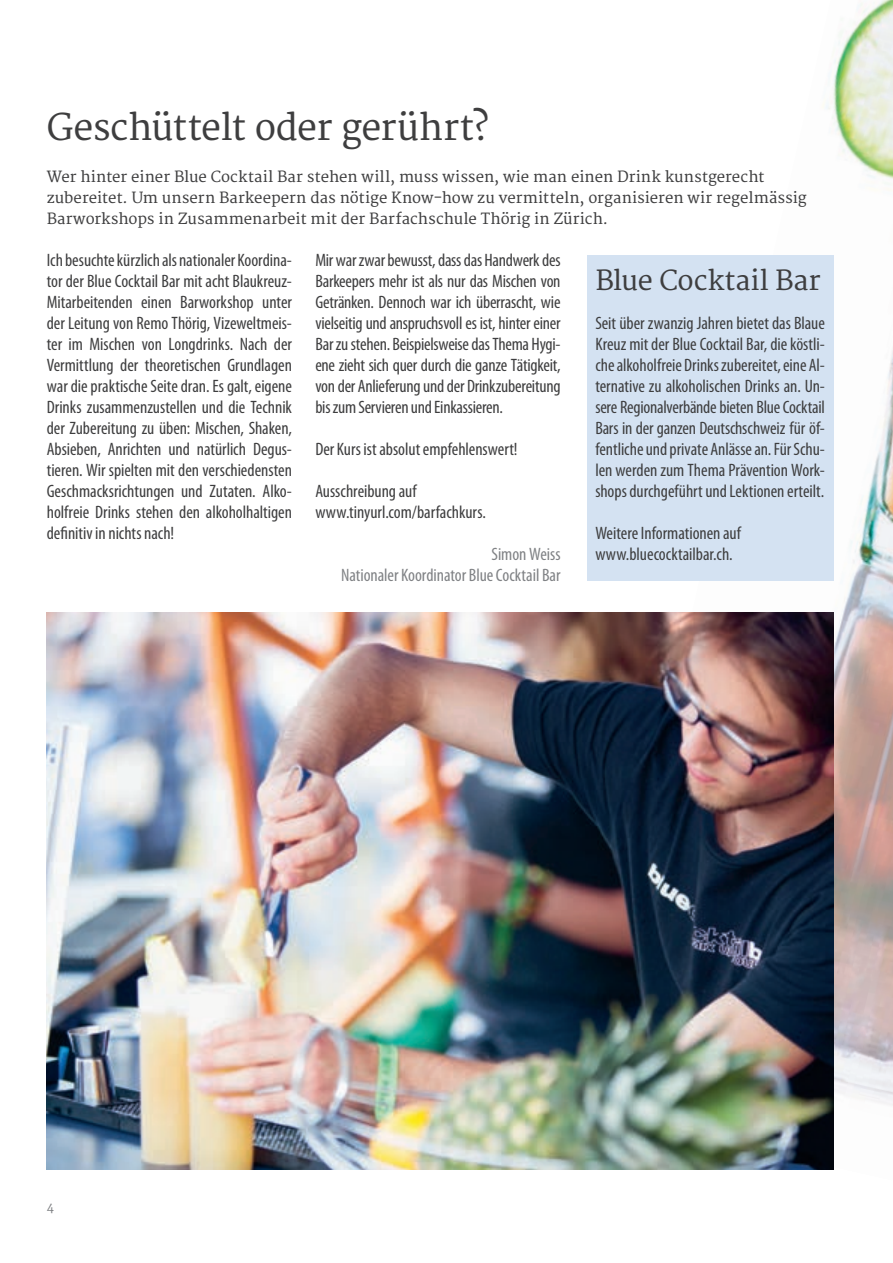
<style>
.page{position:relative;width:893px;height:1263px;background:#fff}
.page>*{position:absolute;margin:0;border:0;box-sizing:border-box;transform-origin:0 0}
.t1{font:36px "Merriweather";letter-spacing:-.02em;color:#3e3e3f}
.t2{font:27px "Merriweather";letter-spacing:-.01em;color:#3e3e3f}
.t3{font:condensed 18px/21px "Myriad Pro";letter-spacing:-.005em;color:#3e3e3f;text-align:justify}
.t4{font:condensed 18px/21px "Myriad Pro";letter-spacing:-.005em;color:#808285;text-align:right}
.t5{font:15px/21px "Merriweather";color:#3e3e3f}
.t6{font:12px "Merriweather";color:#808285}
</style>
<div class="page">
<img style="left:580px;top:0;width:313px;height:1170px">
<div style="left:587px;top:255px;width:246px;height:326px;background:#d4e2f2"></div>
<img style="left:47px;top:612px;width:786px;height:557px">
<h1 class="t1" style="left:47px;top:106px;width:444px">Geschüttelt oder gerührt?</h1>
<p class="t5" style="left:47px;top:167px;width:761px">Wer hinter einer Blue Cocktail Bar stehen will, muss wissen, wie man einen Drink kunstgerecht zubereitet. Um unsern Barkeepern das nötige Know-how zu vermitteln, organisieren wir regelmässig<br>Barworkshops in Zusammenarbeit mit der Barfachschule Thörig in Zürich.</p>
<p class="t3" style="left:47px;top:250px;width:247px">Ich besuchte kürzlich als nationaler Koordina&shy;tor der Blue Cocktail Bar mit acht Blaukreuz-Mitarbeitenden einen Barworkshop unter der Leitung von Remo Thörig, Vizeweltmeis&shy;ter im Mischen von Longdrinks. Nach der Vermittlung der theoretischen Grundlagen war die praktische Seite dran. Es galt, eigene Drinks zusammenzustellen und die Technik der Zubereitung zu üben: Mischen, Shaken, Absieben, Anrichten und natürlich Degus&shy;tieren. Wir spielten mit den verschiedensten Geschmacksrichtungen und Zutaten. Alko&shy;holfreie Drinks stehen den alkoholhaltigen definitiv in nichts nach!</p>
<p class="t3" style="left:315px;top:250px;width:247px">Mir war zwar bewusst, dass das Handwerk des Barkeepers mehr ist als nur das Mischen von Getränken. Dennoch war ich überrascht, wie vielseitig und anspruchsvoll es ist, hinter einer Bar zu stehen. Beispielsweise das Thema Hygi&shy;ene zieht sich quer durch die ganze Tätigkeit, von der Anlieferung und der Drinkzubereitung bis zum Servieren und Einkassieren.</p>
<h2 class="t2" style="left:595px;top:265px;width:227px">Blue Cocktail Bar</h2>
<p class="t3" style="left:595px;top:313px;width:231px">Seit über zwanzig Jahren bietet das Blaue Kreuz mit der Blue Cocktail Bar, die köstli&shy;che alkoholfreie Drinks zubereitet, eine Al&shy;ternative zu alkoholischen Drinks an. Un&shy;sere Regionalverbände bieten Blue Cocktail Bars in der ganzen Deutschschweiz für öf&shy;fentliche und private Anlässe an. Für Schu&shy;len werden zum Thema Prävention Work&shy;shops durchgeführt und Lektionen erteilt.</p>
<p class="t3" style="left:595px;top:523px;width:147px">Weitere Informationen auf www.bluecocktailbar.ch.</p>
<p class="t3" style="left:315px;top:439px;width:204px">Der Kurs ist absolut empfehlenswert!</p>
<p class="t3" style="left:315px;top:481px;width:172px">Ausschreibung auf www.tinyurl.com/barfachkurs.</p>
<p class="t4" style="left:341px;top:544px;width:221px">Simon Weiss<br>Nationaler Koordinator Blue Cocktail Bar</p>
<p class="t6" style="left:47px;top:1200px;width:9px">4</p>
</div>
